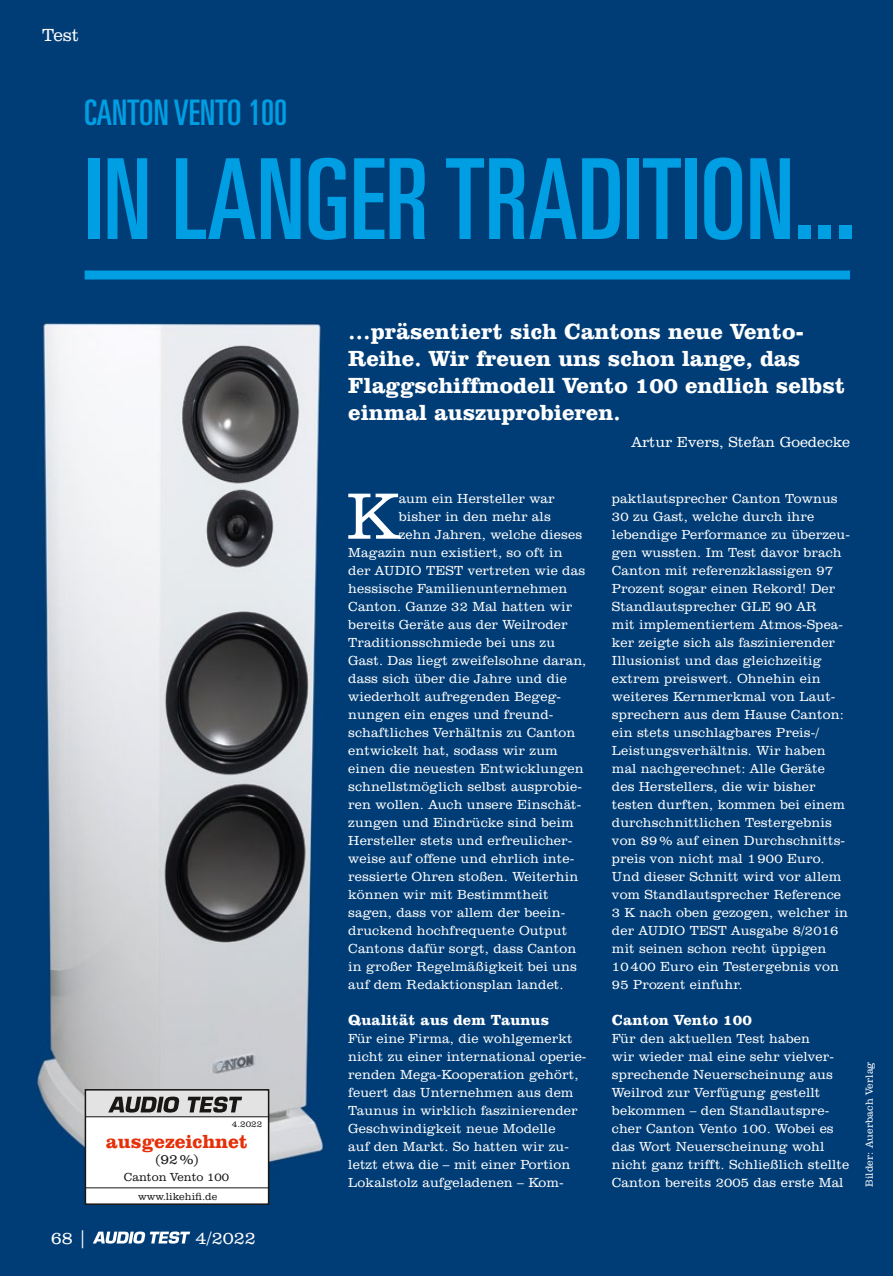
<style>
.page{position:relative;width:893px;height:1276px;background:#003d76}
.page>*{position:absolute;margin:0;border:0;box-sizing:border-box;transform-origin:0 0}
.t1{font:111.9px "Univers LT Pro Ult Cond";color:#009ee3}
.t2{font:300 67.2px "Clarendon BT Pro";color:#fff}
.t3{font:35.25px "Univers LT Pro Ult Cond";color:#009ee3}
.t4{font:800 22.5px/27px "Clarendon BT Pro";color:#fff}
.t5{font:800 19.5px "Clarendon BT Pro";color:#e63009}
.t6{font:300 18px "Clarendon BT Pro";color:#fff}
.t7{font:800 15px "Clarendon BT Pro";letter-spacing:.01em;color:#fff}
.t8{font:300 15px "Clarendon BT Pro";color:#fff}
.t9{font:300 14.25px "Clarendon BT Pro";color:#181716}
.t10{font:300 13.5px/18px "Clarendon BT Pro";letter-spacing:.01em;color:#fff}
.t11{font:300 12px "Clarendon BT Pro";color:#181716}
.t12{font:300 10.5px "Clarendon BT Pro";letter-spacing:.01em;color:#fff}
.t13{font:300 10.5px "Clarendon BT Pro";color:#181716}
.t14{font:300 9px "Clarendon BT Pro";color:#181716}
</style>
<div class="page">
<svg style="left:93px;top:1231px;width:97px;height:12px"></svg>
<img style="left:38px;top:323px;width:285px;height:864px">
<div style="left:85px;top:1089px;width:184px;height:115px;background:#fff"></div>
<svg style="left:88px;top:1187px;width:178px;height:2px"></svg>
<div style="left:85px;top:1089px;width:184px;height:116px;border:2px solid #181716"></div>
<svg style="left:85px;top:1089px;width:184px;height:28px"></svg>
<div style="left:85px;top:270px;width:765px;height:9px;background:#009ee3"></div>
<h3 class="t6" style="left:42px;top:23px;width:39px">Test</h3>
<h3 class="t3" style="left:85px;top:88px;width:204px">CANTON VENTO 100</h3>
<h1 class="t1" style="left:85px;top:122px;width:773px">IN LANGER TRADITION...</h1>
<p class="t14" style="left:232px;top:1117px;width:32px">4.2022</p>
<h3 class="t5" style="left:106px;top:1128px;width:144px">ausgezeichnet</h3>
<p class="t9" style="left:155px;top:1150px;width:45px">(92 %)</p>
<p class="t11" style="left:124px;top:1169px;width:107px">Canton Vento 100</p>
<p class="t13" style="left:138px;top:1190px;width:81px">www.likehifi.de</p>
<h3 class="t6" style="left:51px;top:1226px;width:38px">68 |</h3>
<h3 class="t6" style="left:196px;top:1226px;width:62px">4/2022</h3>
<h3 class="t4" style="left:348px;top:318px;width:499px">…präsentiert sich Cantons neue Vento-Reihe. Wir freuen uns schon lange, das Flaggschiffmodell Vento 100 endlich selbst einmal auszuprobieren.</h3>
<p class="t8" style="left:631px;top:432px;width:220px">Artur Evers, Stefan Goedecke</p>
<h2 class="t2" style="left:346px;top:473px;width:53px">K</h2>
<p class="t10" style="left:399px;top:489px;width:158px">aum ein Hersteller war</p>
<p class="t10" style="left:399px;top:507px;width:154px">bisher in den mehr als</p>
<p class="t10" style="left:399px;top:525px;width:185px">zehn Jahren, welche dieses</p>
<p class="t10" style="left:348px;top:543px;width:216px">Magazin nun existiert, so oft in</p>
<p class="t10" style="left:348px;top:561px;width:238px">der AUDIO TEST vertreten wie das</p>
<p class="t10" style="left:348px;top:579px;width:221px">hessische Familienunternehmen</p>
<p class="t10" style="left:348px;top:597px;width:225px">Canton. Ganze 32 Mal hatten wir</p>
<p class="t10" style="left:348px;top:615px;width:221px">bereits Geräte aus der Weilroder</p>
<p class="t10" style="left:348px;top:633px;width:208px">Traditionsschmiede bei uns zu</p>
<p class="t10" style="left:348px;top:651px;width:240px">Gast. Das liegt zweifelsohne daran,</p>
<p class="t10" style="left:348px;top:669px;width:220px">dass sich über die Jahre und die</p>
<p class="t10" style="left:348px;top:687px;width:214px">wiederholt aufregenden Begeg-</p>
<p class="t10" style="left:348px;top:705px;width:207px">nungen ein enges und freund-</p>
<p class="t10" style="left:348px;top:723px;width:229px">schaftliches Verhältnis zu Canton</p>
<p class="t10" style="left:348px;top:741px;width:211px">entwickelt hat, sodass wir zum</p>
<p class="t10" style="left:348px;top:759px;width:237px">einen die neuesten Entwicklungen</p>
<p class="t10" style="left:348px;top:777px;width:235px">schnellstmöglich selbst ausprobie-</p>
<p class="t10" style="left:348px;top:795px;width:235px">ren wollen. Auch unsere Einschät-</p>
<p class="t10" style="left:348px;top:813px;width:227px">zungen und Eindrücke sind beim</p>
<p class="t10" style="left:348px;top:831px;width:226px">Hersteller stets und erfreulicher-</p>
<p class="t10" style="left:348px;top:849px;width:227px">weise auf offene und ehrlich inte-</p>
<p class="t10" style="left:348px;top:866px;width:231px">ressierte Ohren stoßen. Weiterhin</p>
<p class="t10" style="left:348px;top:884px;width:202px">können wir mit Bestimmtheit</p>
<p class="t10" style="left:348px;top:902px;width:218px">sagen, dass vor allem der beein-</p>
<p class="t10" style="left:348px;top:920px;width:220px">druckend hochfrequente Output</p>
<p class="t10" style="left:348px;top:938px;width:229px">Cantons dafür sorgt, dass Canton</p>
<p class="t10" style="left:348px;top:956px;width:230px">in großer Regelmäßigkeit bei uns</p>
<p class="t10" style="left:348px;top:974px;width:217px">auf dem Redaktionsplan landet.</p>
<p class="t7" style="left:348px;top:1009px;width:202px">Qualität aus dem Taunus</p>
<p class="t10" style="left:348px;top:1029px;width:240px">Für eine Firma, die wohlgemerkt nicht zu einer international operie&shy;renden Mega-Kooperation gehört, feuert das Unternehmen aus dem<br>Taunus in wirklich faszinierender<br>Geschwindigkeit neue Modelle<br>auf den Markt. So hatten wir zu&shy;letzt etwa die – mit einer Portion<br>Lokalstolz aufgeladenen – Kom-</p>
<p class="t10" style="left:612px;top:489px;width:239px">paktlautsprecher Canton Townus<br>30 zu Gast, welche durch ihre lebendige Performance zu überzeu&shy;gen wussten. Im Test davor brach<br>Canton mit referenzklassigen 97<br>Prozent sogar einen Rekord! Der<br>Standlautsprecher GLE 90 AR<br>mit implementiertem Atmos-Spea&shy;ker zeigte sich als faszinierender<br>Illusionist und das gleichzeitig extrem preiswert. Ohnehin ein weiteres Kernmerkmal von Laut&shy;sprechern aus dem Hause Canton: ein stets unschlagbares Preis-/<br>Leistungsverhältnis. Wir haben mal nachgerechnet: Alle Geräte des Herstellers, die wir bisher testen durften, kommen bei einem durchschnittlichen Testergebnis von 89 % auf einen Durchschnitts&shy;preis von nicht mal 1 900 Euro.<br>Und dieser Schnitt wird vor allem vom Standlautsprecher Reference<br>3 K nach oben gezogen, welcher in der AUDIO TEST Ausgabe 8/2016 mit seinen schon recht üppigen<br>10 400 Euro ein Testergebnis von<br>95 Prozent einfuhr.</p>
<p class="t7" style="left:612px;top:1009px;width:142px">Canton Vento 100</p>
<p class="t10" style="left:612px;top:1029px;width:239px">Für den aktuellen Test haben<br>wir wieder mal eine sehr vielver&shy;sprechende Neuerscheinung aus<br>Weilrod zur Verfügung gestellt bekommen – den Standlautspre&shy;cher Canton Vento 100. Wobei es das Wort Neuerscheinung wohl nicht ganz trifft. Schließlich stellte<br>Canton bereits 2005 das erste Mal</p>
<p class="t12" style="left:862px;top:1187px;width:127px;rotate:-90deg">Bilder: Auerbach Verlag</p>
</div>
